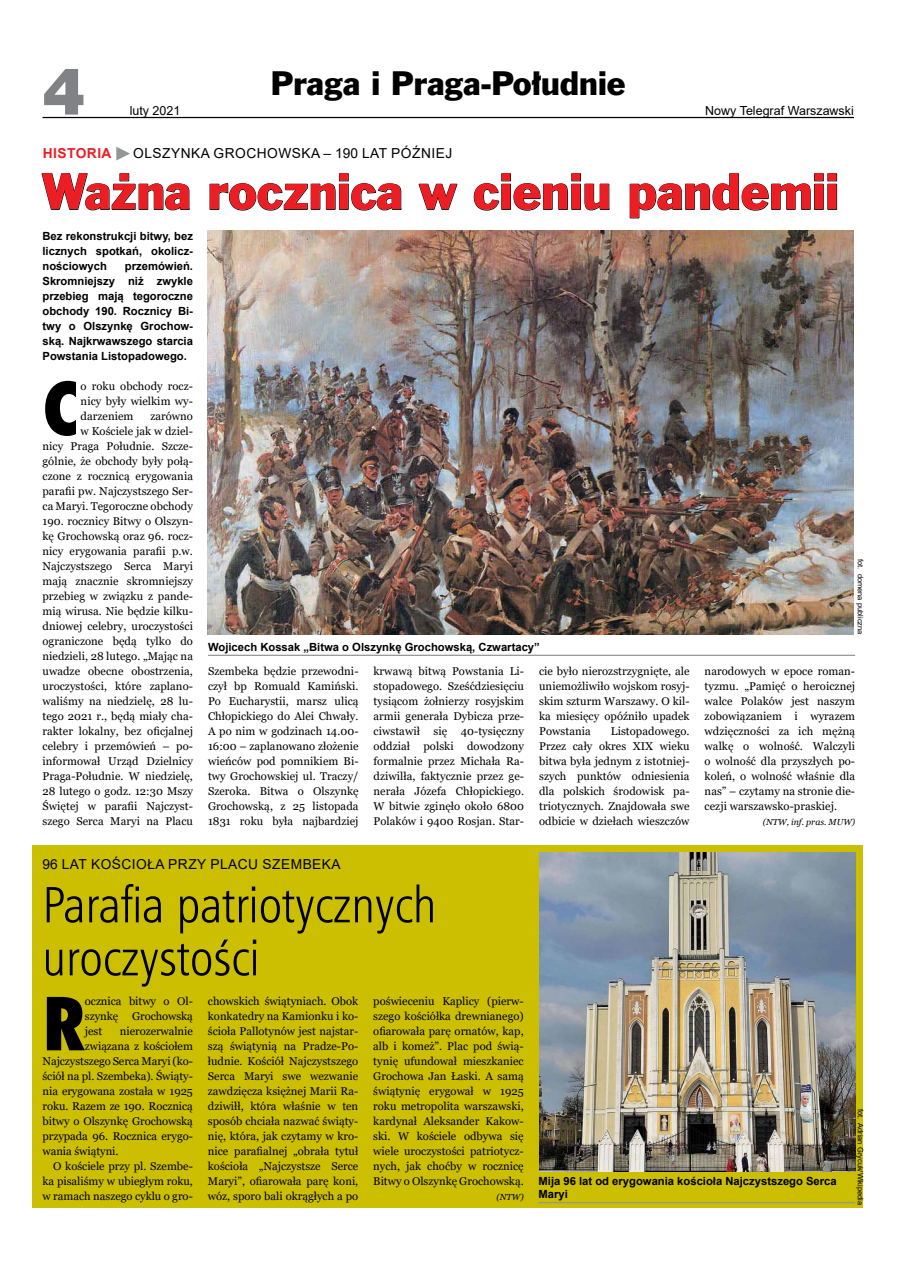
<style>
.page{position:relative;width:900px;height:1276px;background:#fff}
.page>*{position:absolute;margin:0;border:0;box-sizing:border-box;transform-origin:0 0}
.t1{font:800 70.88px "Fujiyama";color:#000}
.t2{font:65px "Swis 721 Blk EU";color:#808285}
.t3{font:50.75px/53px "Humnst 777 Lt Cn EU";color:#000}
.t4{font:46.88px "Frank Goth EU";color:#ed1d24}
.t5{font:31px "Frank Goth EU";color:#000}
.t6{font:13.75px "Arial";letter-spacing:.035em;color:#000}
.t7{font:700 13.75px "Arial";letter-spacing:.035em;color:#ed1d24}
.t8{font:12.5px "Arial";color:#000}
.t9{font:11.25px/15px "Georgia";letter-spacing:.005em;color:#000;text-align:justify}
.t10{font:700 11.25px/15px "Arial";color:#000;text-align:justify}
.t11{font:italic 8.75px "Georgia";color:#000}
.t12{font:7.5px "Arial";color:#000}
.s1{font-family:"Impact";font-weight:400;color:#939598}
.s2{font-weight:400;color:#000}
</style>
<div class="page">
<hr style="left:43px;top:117px;width:811px;height:1px;background:#000">
<div style="left:33px;top:845px;width:830px;height:363px;background:#ccbe00"></div>
<svg style="left:116px;top:147px;width:14px;height:14px"></svg>
<svg style="left:41px;top:173px;width:149px;height:37px"></svg>
<svg style="left:209px;top:173px;width:193px;height:38px"></svg>
<svg style="left:418px;top:184px;width:40px;height:26px"></svg>
<svg style="left:474px;top:173px;width:136px;height:38px"></svg>
<svg style="left:630px;top:173px;width:207px;height:45px"></svg>
<img style="left:539px;top:853px;width:316px;height:318px">
<hr style="left:539px;top:1202px;width:316px;height:1px;background:#939598">
<img style="left:208px;top:230px;width:646px;height:404px">
<hr style="left:208px;top:654px;width:647px;height:2px;background:#939598">
<h2 class="t2" style="left:43px;top:50px;width:44px">4</h2>
<h3 class="t5" style="left:271px;top:64px;width:356px">Praga i Praga-Południe</h3>
<p class="t8" style="left:130px;top:102px;width:52px">LUTY 2021</p>
<p class="t8" style="left:705px;top:102px;width:150px">NOWY TELEGRAF WARSZAWSKI</p>
<p class="t7" style="left:43px;top:144px;width:149px">HISTORIA <span class="s1">►</span> <span class="s2">OLSZYNKA</span></p>
<p class="t6" style="left:214px;top:144px;width:55px">GROCHOWSKA</p>
<p class="t6" style="left:324px;top:144px;width:130px">– 190 LAT PÓŹN IEJ</p>
<h3 class="t4" style="left:43px;top:163px;width:798px">Ważna rocznica w cieniu pandemii</h3>
<p class="t10" style="left:43px;top:229px;width:152px">Bez rekonstrukcji bitwy, bez licznych spotkań, okolicz&shy;nościowych</p>
<p class="t10" style="left:43px;top:259px;width:152px;text-indent:82px">przemówień.<br>Skromniejszy niż zwykle przebieg mają tegoroczne obchody 190. Rocznicy Bi&shy;twy o O lszynkę Grochow&shy;ską. Najkrwawszego starcia Powstania Listopadowego.</p>
<h1 class="t1" style="left:43px;top:361px;width:39px">C</h1>
<p class="t9" style="left:81px;top:379px;width:114px">o roku obchody rocz&shy;nicy były wielkim wy&shy;darzeniem</p>
<p class="t9" style="left:43px;top:409px;width:152px;text-align:right">zarówno<br>w Kościele jak w dziel-<br>nicy Praga Południe. Szcze&shy;gólnie, że obchody były połą&shy;czone z rocznicą erygowania parafii pw. Najczystszego Ser&shy;ca Maryi. Tegoroczne obchody<br>190. rocznicy Bitwy o Olszyn&shy;kę Grochowską oraz 96. rocz&shy;nicy erygowania parafii p.w.<br>Najczystszego Serca Maryi mają znacznie skromniejszy przebieg w związku z pande&shy;mią wirusa. Nie będzie kilku&shy;dniowej celebry, uroczystości ograniczone będą tylko do niedzieli, 28 lutego. „Mając na uwadze obecne obostrzenia, uroczystości, które zaplano&shy;waliśmy na niedzielę, 28 lu&shy;tego 2021 r., będą miały cha&shy;rakter lokalny, bez oficjalnej celebry i przemówień – po&shy;informował Urząd Dzielnicy<br>Praga-Południe. W niedzielę,<br>28 lutego o godz. 12:30 Mszy<br>Świętej w parafii Najczyst&shy;szego Serca Maryi na Placu</p>
<p class="t10" style="left:208px;top:640px;width:333px">Wojicech Kossak „Bitwa o Olszynkę Grochowską, Czwartacy”</p>
<p class="t9" style="left:208px;top:664px;width:152px">Szembeka będzie przewodni&shy;czył bp Romuald Kamiński.<br>Po Eucharystii, marsz ulicą Chłopickiego do Alei Chwały.<br>A po nim w godzinach 14.00- 16:00 – zaplanowano złożenie wieńców pod pomnikiem Bi&shy;twy Grochowskiej ul. Traczy/ Szeroka. Bitwa o Olszynkę Grochowską, z 25 listopada 1831 roku była najbardziej</p>
<p class="t9" style="left:374px;top:664px;width:152px">krwawą bitwą Powstania Li&shy;stopadowego. Sześćdziesięciu tysiącom żołnierzy rosyjskim armii generała Dybicza prze&shy;ciwstawił się 40-tysięczny oddział polski dowodzony formalnie przez Michała Ra&shy;dziwilła, faktycznie przez ge&shy;nerała Józefa Chłopickiego.<br>W bitwie zginęło około 6800<br>Polaków i 9400 Rosjan. Star-</p>
<p class="t9" style="left:539px;top:664px;width:152px">cie było nierozstrzygnięte, ale uniemożliwiło wojskom rosyj&shy;skim szturm Warszawy. O kil&shy;ka miesięcy opóźniło upadek Powstania</p>
<p class="t9" style="left:539px;top:724px;width:152px;text-indent:72px">Listopadowego.<br>Przez cały okres XIX wieku bitwa była jednym z istotniej&shy;szych punktów odniesienia dla polskich środowisk pa&shy;triotycznych. Znajdowała swe odbicie w dziełach wieszczów</p>
<p class="t6" style="left:43px;top:854px;width:105px">96 LAT KOŚCIOŁA</p>
<p class="t6" style="left:168px;top:854px;width:164px">PRZY PLACU SZEMBEKA</p>
<h3 class="t3" style="left:43px;top:877px;width:395px">Parafia patriotycznych uroczystości</h3>
<p class="t12" style="left:865px;top:559px;width:77px;rotate:90deg">FOT. DOMENA PUBLICZNA</p>
<p class="t9" style="left:705px;top:664px;width:152px">narodowych w epoce roman&shy;tyzmu. „Pamięć o heroicznej walce Polaków jest naszym zobowiązaniem i wyrazem wdzięczności za ich mężną walkę o wolność. Walczyli o wolność dla przyszłych po&shy;koleń, o wolność właśnie dla nas” – czytamy na stronie die&shy;cezji warszawsko-praskiej.</p>
<p class="t11" style="left:763px;top:816px;width:94px">(NTW, inf. pras. MUW)</p>
<h1 class="t1" style="left:43px;top:976px;width:44px">R</h1>
<p class="t9" style="left:85px;top:994px;width:109px">ocznica bitwy o Ol&shy;szynkę Grochowską jest</p>
<p class="t9" style="left:120px;top:1024px;width:74px">nierozerwalnie</p>
<p class="t9" style="left:85px;top:1039px;width:109px">związana z kościołem</p>
<p class="t9" style="left:43px;top:1054px;width:152px">Najczystszego Serca Maryi (ko-</p>
<p class="t9" style="left:43px;top:1069px;width:152px">ściół na pl. Szembeka). Świąty-</p>
<p class="t9" style="left:43px;top:1084px;width:152px">nia erygowana została w 1925</p>
<p class="t9" style="left:43px;top:1099px;width:152px">roku. Razem ze 190. Rocznicą</p>
<p class="t9" style="left:43px;top:1114px;width:152px">bitwy o Olszynkę Grochowską</p>
<p class="t9" style="left:43px;top:1129px;width:152px">przypada 96. Rocznica erygo-</p>
<p class="t9" style="left:43px;top:1144px;width:78px">wania świątyni.</p>
<p class="t9" style="left:53px;top:1159px;width:141px">O kościele przy pl. Szembe-</p>
<p class="t9" style="left:43px;top:1174px;width:152px">ka pisaliśmy w ubiegłym roku,</p>
<p class="t9" style="left:43px;top:1189px;width:152px">w ramach naszego cyklu o gro-</p>
<p class="t9" style="left:208px;top:994px;width:152px">chowskich świątyniach. Obok konkatedry na Kamionku i ko&shy;ścioła Pallotynów jest najstar&shy;szą świątynią na Pradze-Po&shy;łudnie. Kościół Najczystszego Serca Maryi swe wezwanie zawdzięcza księżnej Marii Ra&shy;dziwiłł, która właśnie w ten sposób chciała nazwać świąty&shy;nię, która, jak czytamy w kro&shy;nice parafialnej „obrała tytuł kościoła „Najczystsze Serce Maryi”, ofiarowała parę koni, wóz, sporo bali okrągłych a po</p>
<p class="t9" style="left:373px;top:994px;width:152px">poświeceniu Kaplicy (pierw&shy;szego kościółka drewnianego) ofiarowała parę ornatów, kap, alb i komeż”. Plac pod świą&shy;tynię ufundował mieszkaniec Grochowa Jan Łaski. A samą świątynię erygował w 1925 roku metropolita warszawski, kardynał Aleksander Kakow&shy;ski. W kościele odbywa się wiele uroczystości patriotycz&shy;nych, jak choćby w rocznicę Bitwy o Olszynkę Grochowską.</p>
<p class="t11" style="left:496px;top:1191px;width:29px">(NTW)</p>
<p class="t10" style="left:539px;top:1174px;width:300px;line-height:13.5px">Mija 96 lat od erygowania kościoła Najczystszego Serca<br>Maryi</p>
<p class="t12" style="left:865px;top:1108px;width:98px;rotate:90deg">FOT. ADRIAN GRYCUK/WIKIPEDIA</p>
</div>
